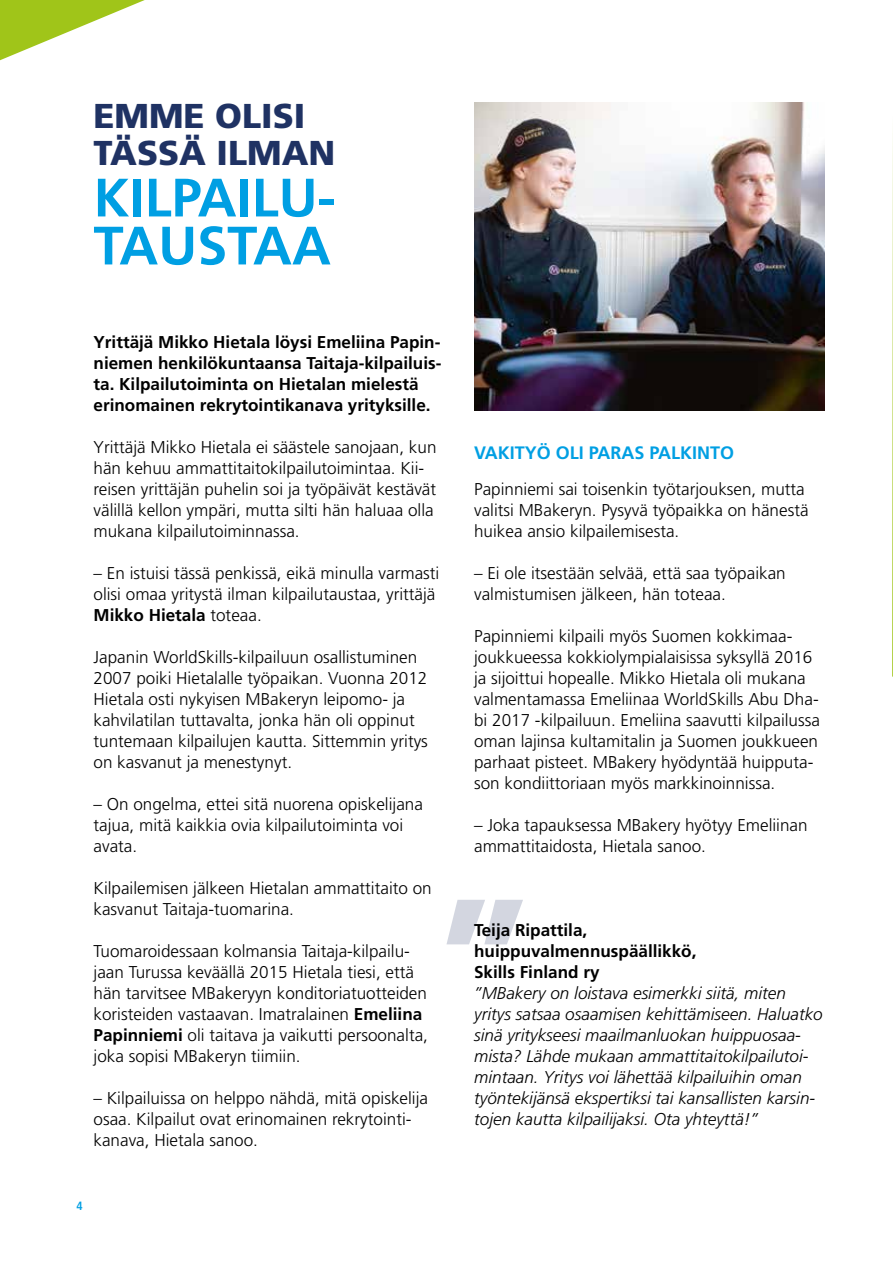
<style>
.page{position:relative;width:893px;height:1263px;background:#fff}
.page>*{position:absolute;margin:0;border:0;box-sizing:border-box;transform-origin:0 0}
.OTSIKKO{font:700 54px/48px "Frutiger LT Std";color:#009fe3}
.OTSIKKO-2{font:900 34.5px/37.5px "Frutiger LT Std";color:#1f3263}
.väliotsikko{font:700 18px "Frutiger LT Std";color:#009fe3}
.leipis{font:300 17.1px/21px "Frutiger LT Std";color:#000}
.leipis-2{font:italic 300 17.1px/21px "Frutiger LT Std";color:#000}
.ingressi{font:700 17.1px/21px "Frutiger LT Std";color:#000}
.leipis-3{font:700 17.1px/21px "Frutiger LT Std";color:#000}
.t1{font:700 condensed 12px "Frutiger LT Std";color:#009fe3}
.s1{font-weight:700}
</style>
<div class="page">
<svg style="left:446px;top:900px;width:77px;height:44px"></svg>
<svg style="left:892px;top:141px;width:1px;height:536px"></svg>
<img style="left:474px;top:102px;width:351px;height:308px">
<svg style="left:0;top:0;width:145px;height:61px"></svg>
<p class="OTSIKKO-2" style="left:94px;top:97px;width:243px">EMME OLISI<br>TÄSSÄ ILMAN</p>
<p class="OTSIKKO" style="left:94px;top:174px;width:244px">KILPAILU-<br>TAUSTAA</p>
<p class="ingressi" style="left:94px;top:332px;width:349px">Yrittäjä Mikko Hietala löysi Emeliina Papin&shy;niemen henkilökuntaansa Taitaja-kilpailuis&shy;ta. Kilpailutoiminta on Hietalan mielestä erinomainen rekrytointikanava yrityksille.</p>
<p class="leipis" style="left:94px;top:437px;width:344px">Yrittäjä Mikko Hietala ei säästele sanojaan, kun hän kehuu ammattitaitokilpailutoimintaa. Kii&shy;reisen yrittäjän puhelin soi ja työpäivät kestävät välillä kellon ympäri, mutta silti hän haluaa olla mukana kilpailutoiminnassa.</p>
<p class="leipis" style="left:94px;top:563px;width:347px">– En istuisi tässä penkissä, eikä minulla varmasti olisi omaa yritystä ilman kilpailutaustaa, yrittäjä<br><span class="s1">Mikko Hietala</span> toteaa.</p>
<p class="leipis" style="left:94px;top:647px;width:336px">Japanin WorldSkills-kilpailuun osallistuminen 2007 poiki Hietalalle työpaikan. Vuonna 2012<br>Hietala osti nykyisen MBakeryn leipomo- ja kahvilatilan tuttavalta, jonka hän oli oppinut tuntemaan kilpailujen kautta. Sittemmin yritys on kasvanut ja menestynyt.</p>
<p class="leipis" style="left:94px;top:794px;width:331px">– On ongelma, ettei sitä nuorena opiskelijana tajua, mitä kaikkia ovia kilpailutoiminta voi avata.</p>
<p class="leipis" style="left:94px;top:878px;width:340px">Kilpailemisen jälkeen Hietalan ammattitaito on kasvanut Taitaja-tuomarina.</p>
<p class="leipis" style="left:94px;top:941px;width:336px">Tuomaroidessaan kolmansia Taitaja-kilpailu&shy;jaan Turussa keväällä 2015 Hietala tiesi, että hän tarvitsee MBakeryyn konditoriatuotteiden koristeiden vastaavan. Imatralainen <span class="s1">Emeliina Papinniemi</span> oli taitava ja vaikutti persoonalta, joka sopisi MBakeryn tiimiin.</p>
<p class="leipis" style="left:94px;top:1088px;width:336px">– Kilpailuissa on helppo nähdä, mitä opiskelija osaa. Kilpailut ovat erinomainen rekrytointi&shy;kanava, Hietala sanoo.</p>
<p class="t1" style="left:77px;top:1199px;width:8px">4</p>
<p class="väliotsikko" style="left:474px;top:442px;width:262px">VAKITYÖ OLI PARAS PALKINTO</p>
<p class="leipis" style="left:474px;top:479px;width:336px">Papinniemi sai toisenkin työtarjouksen, mutta valitsi MBakeryn. Pysyvä työpaikka on hänestä huikea ansio kilpailemisesta.</p>
<p class="leipis" style="left:474px;top:563px;width:313px">– Ei ole itsestään selvää, että saa työpaikan valmistumisen jälkeen, hän toteaa.</p>
<p class="leipis" style="left:474px;top:626px;width:347px">Papinniemi kilpaili myös Suomen kokkimaa&shy;joukkueessa kokkiolympialaisissa syksyllä 2016 ja sijoittui hopealle. Mikko Hietala oli mukana valmentamassa Emeliinaa WorldSkills Abu Dha&shy;bi 2017 -kilpailuun. Emeliina saavutti kilpailussa oman lajinsa kultamitalin ja Suomen joukkueen parhaat pisteet. MBakery hyödyntää huipputa&shy;son kondiittoriaan myös markkinoinnissa.</p>
<p class="leipis" style="left:474px;top:815px;width:335px">– Joka tapauksessa MBakery hyötyy Emeliinan ammattitaidosta, Hietala sanoo.</p>
<p class="leipis-3" style="left:474px;top:920px;width:224px">Teija Ripattila, huippuvalmennuspäällikkö,<br>Skills Finland ry</p>
<p class="leipis-2" style="left:474px;top:983px;width:350px">”MBakery on loistava esimerkki siitä, miten yritys satsaa osaamisen kehittämiseen. Haluatko sinä yritykseesi maailmanluokan huippuosaa&shy;mista? Lähde mukaan ammattitaitokilpailutoi&shy;mintaan. Yritys voi lähettää kilpailuihin oman työntekijänsä ekspertiksi tai kansallisten karsin&shy;tojen kautta kilpailijaksi. Ota yhteyttä!”</p>
</div>
